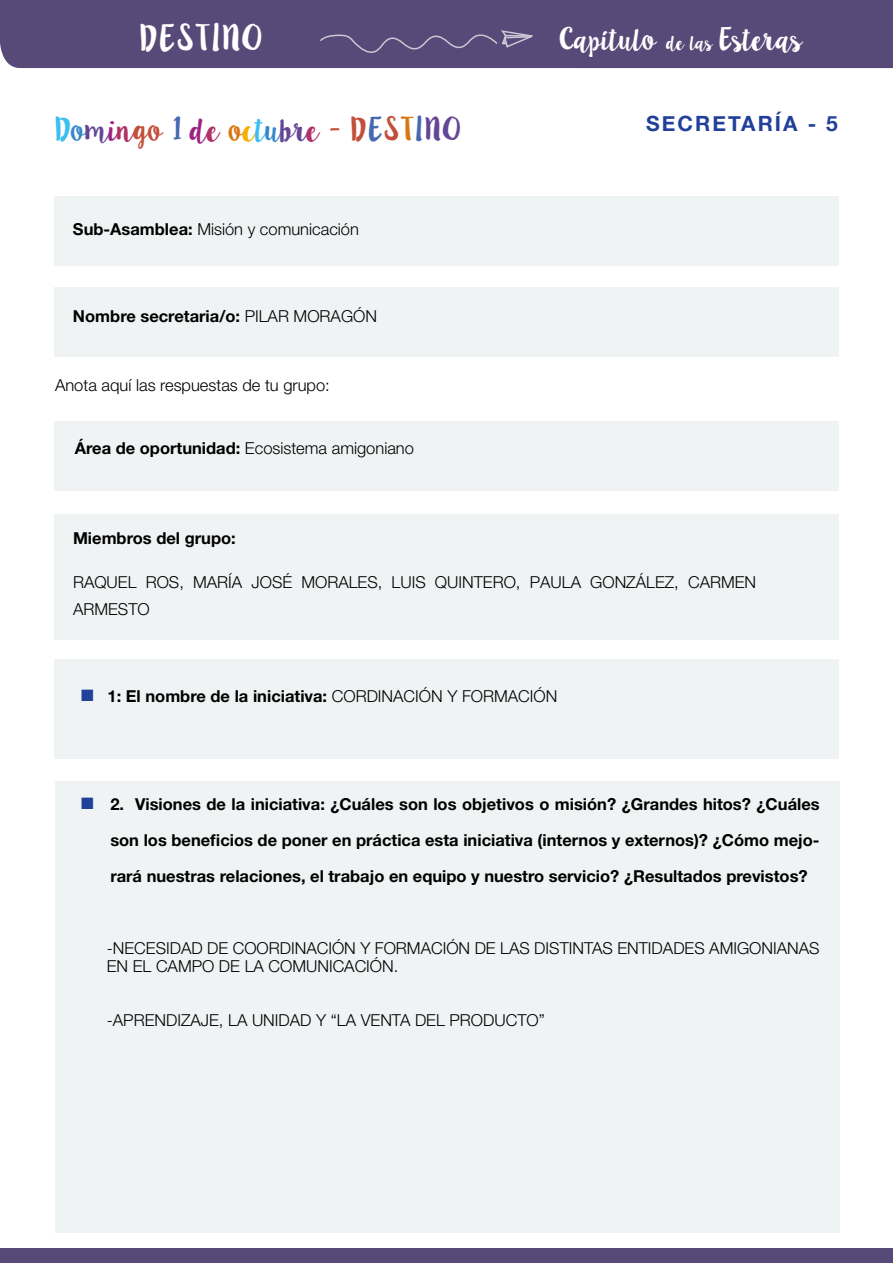
<style>
.page{position:relative;width:893px;height:1263px;background:#fff}
.page>*{position:absolute;margin:0;border:0;box-sizing:border-box;transform-origin:0 0}
.t1{font:30px "Lilly Belle";color:#fff}
.t2{font:27px "Lilly Belle";color:#634695}
.t3{font:25.5px "Lilly Belle";color:#fff}
.t4{font:700 21px "Helvetica Neue";letter-spacing:.1em;color:#214099}
.t5{font:700 16.5px/36px "Helvetica Neue LT Std";color:#000;text-align:justify}
.t6{font:300 16.5px/18px "Helvetica Neue LT Std";color:#000}
.s1{font-size:16.5px}
.s2{color:#3bbff0}
.s3{color:#3487c8}
.s4{color:#9b2283}
.s5{color:#b03067}
.s6{color:#c34e3a}
.s7{color:#466ab1}
.s8{color:#d97511}
.s9{color:#f4af04}
.s10{font-weight:700}
.s11{font-weight:300}
.s12{color:#214099}
</style>
<div class="page">
<div style="left:55px;top:781px;width:785px;height:451px;background:#f0f3f4"></div>
<div style="left:54px;top:659px;width:785px;height:100px;background:#f0f3f4"></div>
<div style="left:54px;top:515px;width:785px;height:125px;background:#f0f3f4"></div>
<div style="left:54px;top:421px;width:785px;height:70px;background:#f0f3f4"></div>
<div style="left:54px;top:287px;width:785px;height:70px;background:#f0f3f4"></div>
<div style="left:0;top:1249px;width:893px;height:14px;background:#584a78"></div>
<div style="left:54px;top:196px;width:785px;height:69px;background:#f0f3f4"></div>
<div style="left:0;top:0;width:893px;height:68px;background:#584a78"></div>
<h1 class="t1" style="left:139px;top:16px;width:126px">DESTINO</h1>
<h3 class="t3" style="left:559px;top:21px;width:245px">Capítulo <span class="s1">de las</span> Esteras</h3>
<h2 class="t2" style="left:54px;top:110px;width:409px"><span class="s2">D</span><span class="s3">o</span>m<span class="s4">i</span><span class="s5">n</span><span class="s6">go</span> <span class="s7">1</span> <span class="s4">d</span><span class="s5">e</span> <span class="s8">o</span><span class="s9">c</span><span class="s2">t</span><span class="s3">u</span>br<span class="s5">e</span> <span class="s6">- D</span><span class="s7">E</span><span class="s6">S</span><span class="s8">T</span><span class="s7">I</span>NO</h2>
<p class="t4" style="left:646px;top:111px;width:193px">SECRETARÍA - 5</p>
<p class="t6" style="left:73px;top:220px;width:287px"><span class="s10">Sub-Asamblea:</span> Misión y comunicación</p>
<p class="t5" style="left:73px;top:297px;width:306px">Nombre secretaria/o: <span class="s11">PILAR MORAGÓN</span></p>
<p class="t6" style="left:55px;top:376px;width:276px">Anota aquí las respuestas de tu grupo:</p>
<p class="t6" style="left:75px;top:438px;width:341px"><span class="s10">Área de oportunidad:</span> Ecosistema amigoniano</p>
<p class="t5" style="left:73px;top:520px;width:164px">Miembros del grupo:</p>
<p class="t6" style="left:73px;top:569px;width:685px;line-height:27px">RAQUEL ROS, MARÍA JOSÉ MORALES, LUIS QUINTERO, PAULA GONZÁLEZ, CARMEN<br>ARMESTO</p>
<p class="t5" style="left:81px;top:678px;width:478px"><span class="s12">■</span> 1: El nombre de la iniciativa: <span class="s11">CORDINACIÓN Y FORMACIÓN</span></p>
<p class="t5" style="left:110px;top:786px;width:711px;text-indent:-29px"><span class="s12">■</span> 2. Visiones de la iniciativa: ¿Cuáles son los objetivos o misión? ¿Grandes hitos? ¿Cuáles son los beneficios de poner en práctica esta iniciativa (internos y externos)? ¿Cómo mejo&shy;rará nuestras relaciones, el trabajo en equipo y nuestro servicio? ¿Resultados previstos?</p>
<p class="t6" style="left:107px;top:939px;width:714px">-NECESIDAD DE COORDINACIÓN Y FORMACIÓN DE LAS DISTINTAS ENTIDADES AMIGONIANAS<br>EN EL CAMPO DE LA COMUNICACIÓN.</p>
<p class="t6" style="left:107px;top:1011px;width:440px">-APRENDIZAJE, LA UNIDAD Y “LA VENTA DEL PRODUCTO”</p>
</div>
